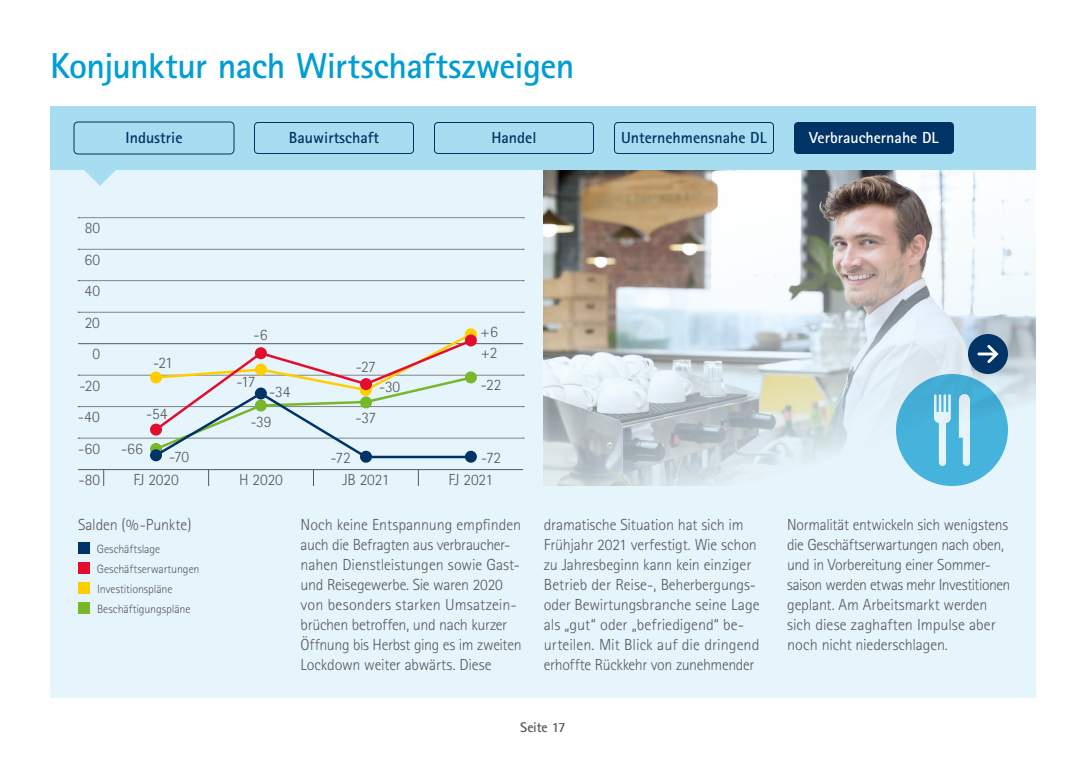
<style>
.page{position:relative;width:1086px;height:768px;background:#fff}
.page>*{position:absolute;margin:0;border:0;box-sizing:border-box;transform-origin:0 0}
.Headline_Kategorie_2{font:700 36px "Rotis Sans Serif";letter-spacing:-.015em;color:#009ed4}
.Fliesstext_10_pt_tit{font:300 16px/20px "Rotis Sans Serif";letter-spacing:-.01em;color:#58585a}
.t1{font:700 16px "Rotis Sans Serif";color:#036}
.t2{font:700 16px "Rotis Sans Serif";color:#fff}
.Headline_Kategorie_2-2{font:700 14px "Rotis Sans Serif";letter-spacing:-.02em;color:#58585a}
.Fliesstext_10_pt_tit-2{font:300 12px "Rotis Sans Serif";letter-spacing:-.01em;color:#58585a}
</style>
<div class="page">
<div style="left:50px;top:107px;width:986px;height:591px;background:#e6f5fb"></div>
<div style="left:50px;top:106px;width:986px;height:64px;background:#a6ddf0"></div>
<svg style="left:84px;top:170px;width:32px;height:16px"></svg>
<svg style="left:78px;top:218px;width:446px;height:1px"></svg>
<hr style="left:78px;top:469px;width:445px;height:1px;background:#58585a">
<svg style="left:78px;top:312px;width:446px;height:1px"></svg>
<svg style="left:78px;top:281px;width:446px;height:1px"></svg>
<svg style="left:78px;top:249px;width:446px;height:1px"></svg>
<svg style="left:103px;top:470px;width:1px;height:16px"></svg>
<svg style="left:208px;top:470px;width:1px;height:16px"></svg>
<svg style="left:313px;top:470px;width:1px;height:16px"></svg>
<svg style="left:418px;top:470px;width:1px;height:16px"></svg>
<img style="left:543px;top:170px;width:493px;height:316px">
<svg style="left:896px;top:374px;width:112px;height:112px"></svg>
<svg style="left:465px;top:328px;width:12px;height:12px"></svg>
<div style="left:254px;top:122px;width:160px;height:32px;border:1px solid #036;border-radius:4px"></div>
<div style="left:74px;top:122px;width:160px;height:32px;border:1px solid #036;border-radius:4px"></div>
<div style="left:434px;top:122px;width:160px;height:32px;border:1px solid #036;border-radius:4px"></div>
<div style="left:614px;top:122px;width:160px;height:32px;border:1px solid #036;border-radius:4px"></div>
<div style="left:794px;top:122px;width:160px;height:32px;background:#036;border-radius:4px"></div>
<div style="left:150px;top:449px;width:12px;height:12px;background:#036;border-radius:50%"></div>
<svg style="left:360px;top:451px;width:12px;height:12px"></svg>
<svg style="left:465px;top:451px;width:12px;height:12px"></svg>
<svg style="left:78px;top:331px;width:446px;height:129px"></svg>
<div style="left:150px;top:424px;width:12px;height:12px;background:#e40d2e;border-radius:50%"></div>
<div style="left:360px;top:378px;width:12px;height:12px;background:#e40d2e;border-radius:50%"></div>
<div style="left:465px;top:334px;width:12px;height:12px;background:#e40d2e;border-radius:50%"></div>
<div style="left:255px;top:364px;width:12px;height:12px;background:#ffce00;border-radius:50%"></div>
<div style="left:255px;top:388px;width:12px;height:12px;background:#036;border-radius:50%"></div>
<div style="left:255px;top:400px;width:12px;height:12px;background:#76b82a;border-radius:50%"></div>
<div style="left:78px;top:542px;width:12px;height:12px;background:#036"></div>
<div style="left:78px;top:562px;width:12px;height:12px;background:#e40d2e"></div>
<div style="left:78px;top:582px;width:12px;height:12px;background:#ffce00"></div>
<div style="left:78px;top:602px;width:12px;height:12px;background:#76b82a"></div>
<div style="left:968px;top:334px;width:40px;height:40px;background:#036;border-radius:50%"></div>
<svg style="left:977px;top:345px;width:22px;height:18px"></svg>
<p class="Headline_Kategorie_2" style="left:50px;top:44px;width:526px">Konjunktur nach Wirtschaftszweigen</p>
<p class="t1" style="left:126px;top:128px;width:58px">Industrie</p>
<p class="t1" style="left:289px;top:128px;width:92px">Bauwirtschaft</p>
<p class="t1" style="left:491px;top:128px;width:47px">Handel</p>
<p class="t1" style="left:621px;top:128px;width:147px">Unternehmensnahe DL</p>
<p class="t2" style="left:809px;top:128px;width:131px">Verbrauchernahe DL</p>
<p class="Fliesstext_10_pt_tit" style="left:85px;top:218px;width:17px">80</p>
<p class="Fliesstext_10_pt_tit" style="left:84px;top:250px;width:17px">60</p>
<p class="Fliesstext_10_pt_tit" style="left:84px;top:281px;width:17px">40</p>
<p class="Fliesstext_10_pt_tit" style="left:85px;top:313px;width:17px">20</p>
<p class="Fliesstext_10_pt_tit" style="left:92px;top:344px;width:9px">0</p>
<p class="Fliesstext_10_pt_tit" style="left:80px;top:376px;width:22px">-20</p>
<p class="Fliesstext_10_pt_tit" style="left:78px;top:407px;width:24px">-40</p>
<p class="Fliesstext_10_pt_tit" style="left:78px;top:439px;width:23px">-60</p>
<p class="Fliesstext_10_pt_tit" style="left:153px;top:353px;width:21px">-21</p>
<p class="Fliesstext_10_pt_tit" style="left:146px;top:403px;width:23px">-54</p>
<p class="Fliesstext_10_pt_tit" style="left:254px;top:325px;width:15px">-6</p>
<p class="Fliesstext_10_pt_tit" style="left:356px;top:357px;width:22px">-27</p>
<p class="Fliesstext_10_pt_tit" style="left:237px;top:371px;width:21px">-17</p>
<p class="Fliesstext_10_pt_tit" style="left:269px;top:382px;width:23px">-34</p>
<p class="Fliesstext_10_pt_tit" style="left:379px;top:377px;width:23px">-30</p>
<p class="Fliesstext_10_pt_tit" style="left:250px;top:411px;width:23px">-39</p>
<p class="Fliesstext_10_pt_tit" style="left:356px;top:408px;width:22px">-37</p>
<p class="Fliesstext_10_pt_tit" style="left:481px;top:322px;width:19px">+6</p>
<p class="Fliesstext_10_pt_tit" style="left:481px;top:343px;width:18px">+2</p>
<p class="Fliesstext_10_pt_tit" style="left:481px;top:375px;width:22px">-22</p>
<p class="Fliesstext_10_pt_tit" style="left:121px;top:438px;width:23px">-66</p>
<p class="Fliesstext_10_pt_tit" style="left:169px;top:446px;width:22px">-70</p>
<p class="Fliesstext_10_pt_tit" style="left:331px;top:448px;width:22px">-72</p>
<p class="Fliesstext_10_pt_tit" style="left:481px;top:448px;width:22px">-72</p>
<p class="Fliesstext_10_pt_tit" style="left:79px;top:470px;width:23px">-80</p>
<p class="Fliesstext_10_pt_tit" style="left:133px;top:470px;width:47px">FJ 2020</p>
<p class="Fliesstext_10_pt_tit" style="left:239px;top:470px;width:45px">H 2020</p>
<p class="Fliesstext_10_pt_tit" style="left:342px;top:470px;width:49px">JB 2021</p>
<p class="Fliesstext_10_pt_tit" style="left:449px;top:470px;width:46px">FJ 2021</p>
<p class="Fliesstext_10_pt_tit" style="left:78px;top:515px;width:115px">Salden (%-Punkte)</p>
<p class="Fliesstext_10_pt_tit-2" style="left:97px;top:542px;width:65px">Geschäftslage</p>
<p class="Fliesstext_10_pt_tit-2" style="left:97px;top:562px;width:104px">Geschäftserwartungen</p>
<p class="Fliesstext_10_pt_tit-2" style="left:97px;top:582px;width:77px">Investitionspläne</p>
<p class="Fliesstext_10_pt_tit-2" style="left:97px;top:602px;width:95px">Beschäftigungspläne</p>
<p class="Fliesstext_10_pt_tit" style="left:301px;top:515px;width:223px">Noch keine Entspannung empfinden auch die Befragten aus verbraucher&shy;nahen Dienstleistungen sowie Gast&shy;und Reisegewerbe. Sie waren 2020 von besonders starken Umsatzein&shy;brüchen betroffen, und nach kurzer Öffnung bis Herbst ging es im zweiten Lockdown weiter abwärts. Diese</p>
<p class="Fliesstext_10_pt_tit" style="left:544px;top:515px;width:217px">dramatische Situation hat sich im Frühjahr 2021 verfestigt. Wie schon zu Jahresbeginn kann kein einziger Betrieb der Reise-, Beherbergungs&shy;oder Bewirtungsbranche seine Lage als „gut“ oder „befriedigend“ be&shy;urteilen. Mit Blick auf die dringend erhoffte Rückkehr von zunehmender</p>
<p class="Fliesstext_10_pt_tit" style="left:787px;top:515px;width:225px">Normalität entwickeln sich wenigstens die Geschäftserwartungen nach oben, und in Vorbereitung einer Sommer&shy;saison werden etwas mehr Investitionen geplant. Am Arbeitsmarkt werden sich diese zaghaften Impulse aber noch nicht niederschlagen.</p>
<p class="Headline_Kategorie_2-2" style="left:520px;top:718px;width:47px">Seite 17</p>
</div>
